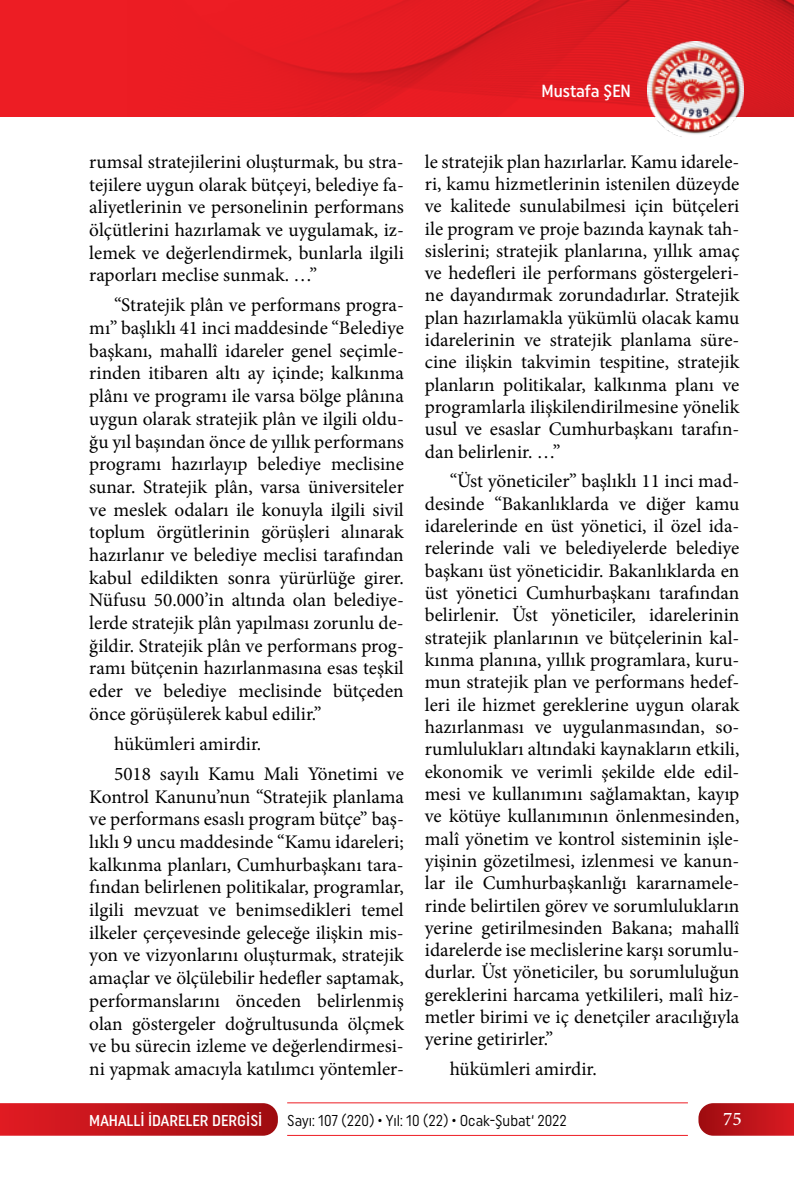
<style>
.page{position:relative;width:794px;height:1191px;background:#fff}
.page>*{position:absolute;margin:0;border:0;box-sizing:border-box;transform-origin:0 0}
.t1{font:19.25px/22.2px "Minion Pro";color:#000;text-align:justify}
.t2{font:500 19.25px "Minion Pro";color:#fff}
.t3{font:500 17.5px "Uniform Condensed";color:#fff}
.t4{font:15.75px "Uniform Condensed";color:#000;scale:.95 1}
.t5{font:500 15.75px "Uniform Condensed";color:#fff}
</style>
<div class="page">
<svg style="left:0;top:1103px;width:278px;height:32px;background:#c0171d"></svg>
<svg style="left:698px;top:1103px;width:96px;height:32px;background:#be1c22"></svg>
<hr style="left:287px;top:1102px;width:401px;height:1px;background:#ed1d24">
<hr style="left:287px;top:1135px;width:401px;height:1px;background:#ed1d24">
<img style="left:654px;top:117px;width:83px;height:20px">
<img style="left:8px;top:0;width:786px;height:117px">
<p class="t3" style="left:541px;top:80px;width:91px">Mustafa ŞEN</p>
<p class="t1" style="left:89px;top:150px;width:316px;line-height:22.8px">rumsal stratejilerini oluşturmak, bu stra&shy;tejilere uygun olarak bütçeyi, belediye fa&shy;aliyetlerinin ve personelinin performans ölçütlerini hazırlamak ve uygulamak, iz&shy;lemek ve değerlendirmek, bunlarla ilgili raporları meclise sunmak. …”</p>
<p class="t1" style="left:89px;top:294px;width:316px;line-height:22.8px;text-indent:25px">“Stratejik plân ve performans progra&shy;mı” başlıklı 41 inci maddesinde “Belediye başkanı, mahallî idareler genel seçimle&shy;rinden itibaren altı ay içinde; kalkınma plânı ve programı ile varsa bölge plânına uygun olarak stratejik plân ve ilgili oldu&shy;ğu yıl başından önce de yıllık performans programı hazırlayıp belediye meclisine sunar. Stratejik plân, varsa üniversiteler ve meslek odaları ile konuyla ilgili sivil toplum örgütlerinin görüşleri alınarak hazırlanır ve belediye meclisi tarafından kabul edildikten sonra yürürlüğe girer.<br>Nüfusu 50.000’in altında olan belediye&shy;lerde stratejik plân yapılması zorunlu de&shy;ğildir. Stratejik plân ve performans prog&shy;ramı bütçenin hazırlanmasına esas teşkil eder ve belediye meclisinde bütçeden önce görüşülerek kabul edilir.”</p>
<p class="t1" style="left:114px;top:728px;width:291px;line-height:30.1px">hükümleri amirdir.<br>5018 sayılı Kamu Mali Yönetimi ve</p>
<p class="t1" style="left:89px;top:785px;width:316px;line-height:22.8px">Kontrol Kanunu’nun “Stratejik planlama ve performans esaslı program bütçe” baş&shy;lıklı 9 uncu maddesinde “Kamu idareleri; kalkınma planları, Cumhurbaşkanı tara&shy;fından belirlenen politikalar, programlar, ilgili mevzuat ve benimsedikleri temel ilkeler çerçevesinde geleceğe ilişkin mis&shy;yon ve vizyonlarını oluşturmak, stratejik amaçlar ve ölçülebilir hedefler saptamak, performanslarını önceden belirlenmiş olan göstergeler doğrultusunda ölçmek ve bu sürecin izleme ve değerlendirmesi&shy;ni yapmak amacıyla katılımcı yöntemler-</p>
<p class="t1" style="left:425px;top:150px;width:316px">le stratejik plan hazırlarlar. Kamu idarele&shy;ri, kamu hizmetlerinin istenilen düzeyde ve kalitede sunulabilmesi için bütçeleri ile program ve proje bazında kaynak tah&shy;sislerini; stratejik planlarına, yıllık amaç ve hedefleri ile performans göstergeleri&shy;ne dayandırmak zorundadırlar. Stratejik plan hazırlamakla yükümlü olacak kamu idarelerinin ve stratejik planlama süre&shy;cine ilişkin takvimin tespitine, stratejik planların politikalar, kalkınma planı ve programlarla ilişkilendirilmesine yönelik usul ve esaslar Cumhurbaşkanı tarafın&shy;dan belirlenir. …”</p>
<p class="t1" style="left:425px;top:470px;width:316px;text-indent:25px">“Üst yöneticiler” başlıklı 11 inci mad&shy;desinde “Bakanlıklarda ve diğer kamu idarelerinde en üst yönetici, il özel ida&shy;relerinde vali ve belediyelerde belediye başkanı üst yöneticidir. Bakanlıklarda en üst yönetici Cumhurbaşkanı tarafından belirlenir. Üst yöneticiler, idarelerinin stratejik planlarının ve bütçelerinin kal&shy;kınma planına, yıllık programlara, kuru&shy;mun stratejik plan ve performans hedef&shy;leri ile hizmet gereklerine uygun olarak hazırlanması ve uygulanmasından, so&shy;rumlulukları altındaki kaynakların etkili, ekonomik ve verimli şekilde elde edil&shy;mesi ve kullanımını sağlamaktan, kayıp ve kötüye kullanımının önlenmesinden, malî yönetim ve kontrol sisteminin işle&shy;yişinin gözetilmesi, izlenmesi ve kanun&shy;lar ile Cumhurbaşkanlığı kararnamele&shy;rinde belirtilen görev ve sorumlulukların yerine getirilmesinden Bakana; mahallî idarelerde ise meclislerine karşı sorumlu&shy;durlar. Üst yöneticiler, bu sorumluluğun gereklerini harcama yetkilileri, malî hiz&shy;metler birimi ve iç denetçiler aracılığıyla yerine getirirler.”</p>
<p class="t1" style="left:450px;top:1058px;width:149px">hükümleri amirdir.</p>
<p class="t5" style="left:89px;top:1111px;width:175px">MAHALLİ İDARELER DERGİSİ</p>
<p class="t4" style="left:287px;top:1111px;width:296px">Sayı: 107 (220) • Yıl: 10 (22) • Ocak-Şubat‘ 2022</p>
<p class="t2" style="left:723px;top:1106px;width:20px">75</p>
</div>
